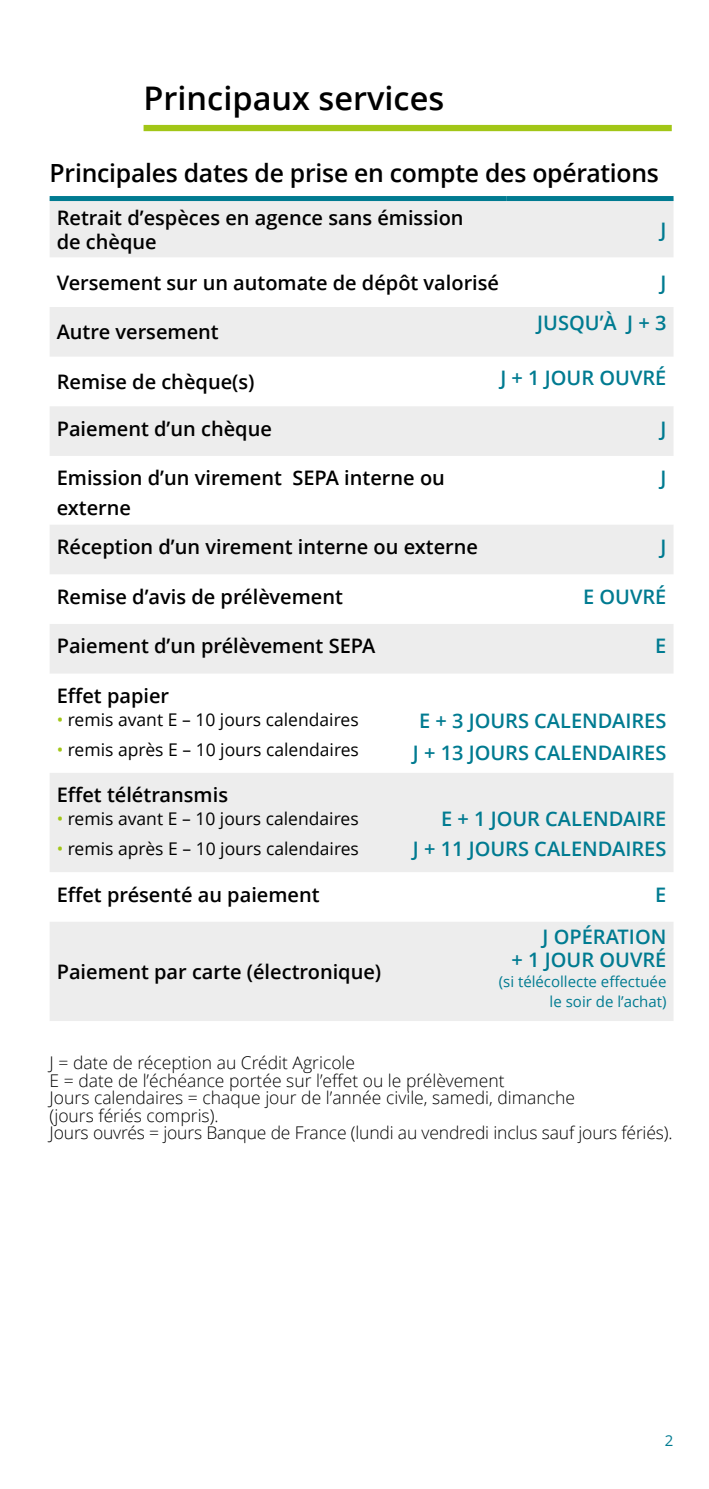
<style>
.page{position:relative;width:709px;height:1489px;background:#fff}
.page>*{position:absolute;margin:0;border:0;box-sizing:border-box;transform-origin:0 0}
.t1{font:600 32.5px "Open Sans";color:#000}
.t2{font:600 25px "Open Sans";letter-spacing:-.01em;color:#000}
.t3{font:600 20px/24px "Open Sans";color:#000}
.t4{font:600 20px/22.5px "Open Sans";color:#007b91;text-align:right}
.t5{font:300 17.5px/17.5px "Open Sans";color:#000}
.t6{font:17.5px "Open Sans";color:#000}
.t7{font:15px/20px "Open Sans";color:#007b91;text-align:right}
.s1{color:#a2c617}
</style>
<div class="page">
<svg style="left:50px;top:201px;width:623px;height:819px;fill:#ededed"></svg>
<div style="left:50px;top:196px;width:456px;height:5px;background:#007b91"></div>
<div style="left:506px;top:196px;width:167px;height:5px;background:#007b91"></div>
<div style="left:144px;top:125px;width:527px;height:6px;background:#a2c617"></div>
<h1 class="t1" style="left:144px;top:76px;width:302px">Principaux services</h1>
<p class="t2" style="left:50px;top:156px;width:611px">Principales dates de prise en compte des opérations</p>
<p class="t3" style="left:57px;top:205px;width:408px">Retrait d’espèces en agence sans émission de chèque</p>
<p class="t4" style="left:660px;top:218px;width:7px">J</p>
<p class="t3" style="left:57px;top:270px;width:444px">Versement sur un automate de dépôt valorisé</p>
<p class="t4" style="left:660px;top:271px;width:7px">J</p>
<p class="t3" style="left:57px;top:320px;width:164px">Autre versement</p>
<p class="t3" style="left:57px;top:369px;width:199px">Remise de chèque(s)</p>
<p class="t3" style="left:57px;top:416px;width:217px">Paiement d’un chèque</p>
<p class="t4" style="left:660px;top:417px;width:7px">J</p>
<p class="t3" style="left:57px;top:462px;width:390px;line-height:30px">Emission d’un virement SEPA interne ou externe</p>
<p class="t4" style="left:660px;top:466px;width:7px">J</p>
<p class="t3" style="left:57px;top:534px;width:423px">Réception d’un virement interne ou externe</p>
<p class="t4" style="left:660px;top:535px;width:7px">J</p>
<p class="t3" style="left:57px;top:584px;width:288px">Remise d’avis de prélèvement</p>
<p class="t4" style="left:583px;top:585px;width:85px">E OUVRÉ</p>
<p class="t3" style="left:57px;top:633px;width:320px">Paiement d’un prélèvement SEPA</p>
<p class="t4" style="left:655px;top:634px;width:13px">E</p>
<p class="t3" style="left:57px;top:683px;width:114px">Effet papier</p>
<p class="t6" style="left:57px;top:707px;width:303px"><span class="s1">•</span> remis avant E – 10 jours calendaires</p>
<p class="t6" style="left:57px;top:737px;width:304px"><span class="s1">•</span> remis après E – 10 jours calendaires</p>
<p class="t3" style="left:57px;top:782px;width:173px">Effet télétransmis</p>
<p class="t6" style="left:57px;top:806px;width:303px"><span class="s1">•</span> remis avant E – 10 jours calendaires</p>
<p class="t6" style="left:57px;top:836px;width:304px"><span class="s1">•</span> remis après E – 10 jours calendaires</p>
<p class="t3" style="left:57px;top:881px;width:264px">Effet présenté au paiement</p>
<p class="t4" style="left:655px;top:882px;width:13px">E</p>
<p class="t4" style="left:537px;top:311px;width:131px">JUSQU’À J + 3</p>
<p class="t4" style="left:500px;top:366px;width:167px">J + 1 JOUR OUVRÉ</p>
<p class="t4" style="left:419px;top:709px;width:249px">E + 3 JOURS CALENDAIRES</p>
<p class="t4" style="left:413px;top:740px;width:255px">J + 13 JOURS CALENDAIRES</p>
<p class="t4" style="left:441px;top:807px;width:227px">E + 1 JOUR CALENDAIRE</p>
<p class="t4" style="left:413px;top:837px;width:255px">J + 11 JOURS CALENDAIRES</p>
<p class="t3" style="left:57px;top:959px;width:326px">Paiement par carte (électronique)</p>
<p class="t4" style="left:511px;top:925px;width:156px">J OPÉRATION<br>+ 1 JOUR OUVRÉ</p>
<p class="t7" style="left:499px;top:970px;width:169px">(si télécollecte effectuée le soir de l’achat)</p>
<p class="t5" style="left:50px;top:1053px;width:624px">J = date de réception au Crédit Agricole<br>E = date de l’échéance portée sur l’effet ou le prélèvement<br>Jours calendaires = chaque jour de l’année civile, samedi, dimanche<br>(jours fériés compris).<br>Jours ouvrés = jours Banque de France (lundi au vendredi inclus sauf jours fériés).</p>
<p class="t7" style="left:665px;top:1430px;width:10px">2</p>
</div>
